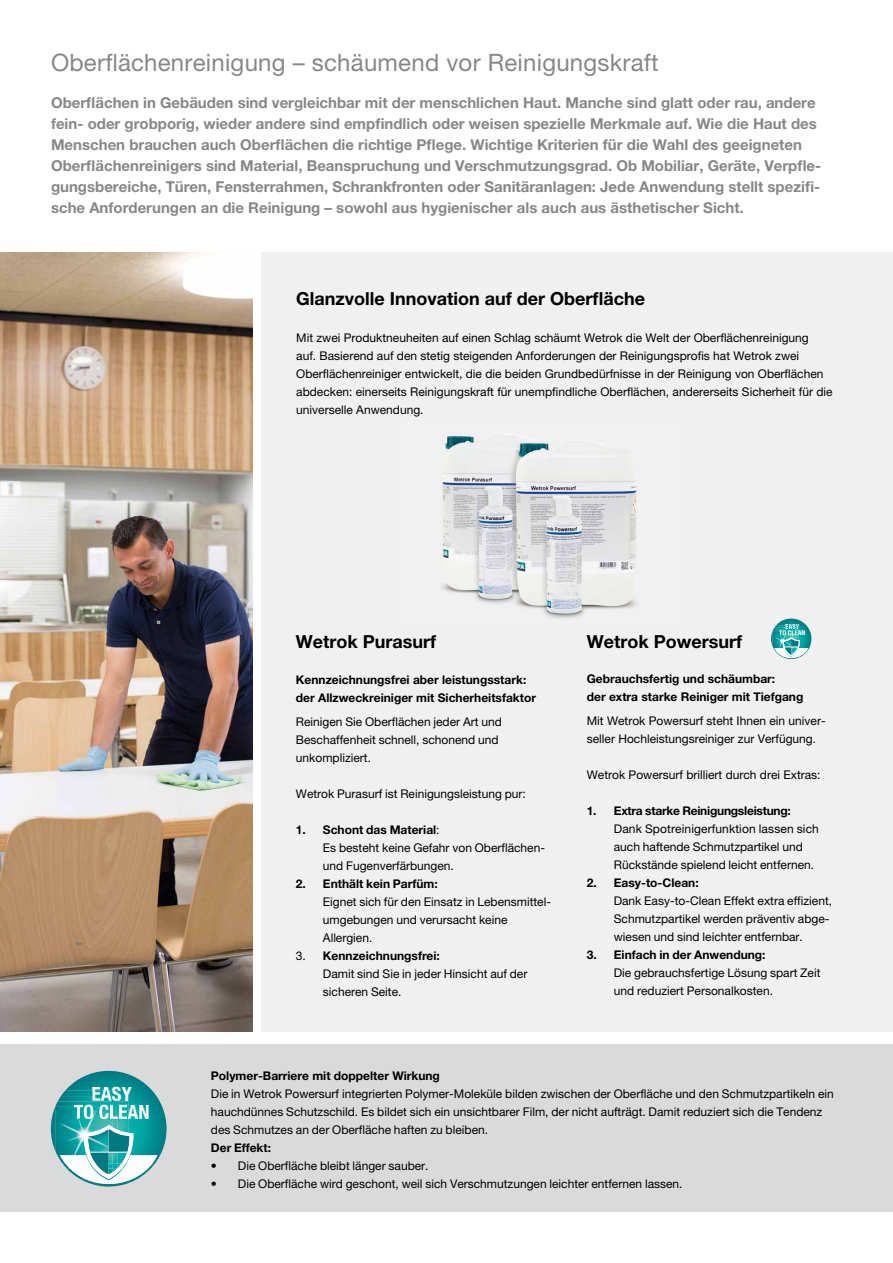
<style>
.page{position:relative;width:893px;height:1263px;background:#fff}
.page>*{position:absolute;margin:0;border:0;box-sizing:border-box;transform-origin:0 0}
.t1{font:24px "Helvetica Neue LT Pro";letter-spacing:.01em;color:#878786}
.t2{font:700 condensed 19.5px "Helvetica Neue";color:#fff}
.t3{font:700 18px "Helvetica Neue LT Pro";color:#000}
.t4{font:700 15px/21px "Helvetica Neue LT Pro";color:#878786}
.t5{font:12px/18px "Helvetica Neue LT Pro";color:#000}
.t6{font:700 12px/18px "Helvetica Neue LT Pro";color:#000}
.t7{font:700 12px "Helvetica Neue LT Std";color:#000}
.t8{font:700 12px "Helvetica Neue LT Std";letter-spacing:-.02em;color:#000}
.t9{font:700 condensed 6.75px "Helvetica Neue";color:#fff}
.s1{font-family:"Helvetica Neue LT Pro";font-weight:400}
</style>
<div class="page">
<div style="left:261px;top:252px;width:632px;height:779px;background:#f0f0f0"></div>
<div style="left:0;top:1044px;width:893px;height:168px;background:#dadada"></div>
<img style="left:61px;top:1090px;width:31px;height:6px">
<img style="left:92px;top:1090px;width:26px;height:6px">
<svg style="left:50px;top:1096px;width:107px;height:88px;background:#60babb"></svg>
<img style="left:60px;top:1155px;width:24px;height:8px">
<img style="left:84px;top:1125px;width:28px;height:38px">
<img style="left:109px;top:1129px;width:3px;height:23px">
<hr style="left:90px;top:1152px;width:37px;height:1px;background:#fff">
<svg style="left:771px;top:618px;width:37px;height:41px"></svg>
<img style="left:0;top:252px;width:252px;height:779px">
<img style="left:440px;top:435px;width:197px;height:183px">
<h1 class="t1" style="left:51px;top:49px;width:609px">Oberflächenreinigung – schäumend vor Reinigungskraft</h1>
<p class="t4" style="left:51px;top:92px;width:772px">Oberflächen in Gebäuden sind vergleichbar mit der menschlichen Haut. Manche sind glatt oder rau, andere fein- oder grobporig, wieder andere sind empfindlich oder weisen spezielle Merkmale auf. Wie die Haut des Menschen brauchen auch Oberflächen die richtige Pflege. Wichtige Kriterien für die Wahl des geeigneten Oberflächenreinigers sind Material, Beanspruchung und Verschmutzungsgrad. Ob Mobiliar, Geräte, Verpfle&shy;gungsbereiche, Türen, Fensterrahmen, Schrankfronten oder Sanitäranlagen: Jede Anwendung stellt spezifi&shy;sche Anforderungen an die Reinigung – sowohl aus hygienischer als auch aus ästhetischer Sicht.</p>
<h3 class="t3" style="left:296px;top:288px;width:350px">Glanzvolle Innovation auf der Oberfläche</h3>
<p class="t5" style="left:296px;top:328px;width:538px">Mit zwei Produktneuheiten auf einen Schlag schäumt Wetrok die Welt der Oberflächenreinigung<br>auf. Basierend auf den stetig steigenden Anforderungen der Reinigungsprofis hat Wetrok zwei Oberflächenreiniger entwickelt, die die beiden Grundbedürfnisse in der Reinigung von Oberflächen abdecken: einerseits Reinigungskraft für unempfindliche Oberflächen, andererseits Sicherheit für die universelle Anwendung.</p>
<h3 class="t3" style="left:296px;top:631px;width:142px">Wetrok Purasurf</h3>
<h3 class="t3" style="left:587px;top:631px;width:157px">Wetrok Powersurf</h3>
<p class="t9" style="left:785px;top:621px;width:16px">EASY</p>
<h2 class="t2" style="left:91px;top:1077px;width:42px">EASY</h2>
<p class="t6" style="left:296px;top:670px;width:242px">Kennzeichnungsfrei aber leistungsstark: der Allzweckreiniger mit Sicherheitsfaktor</p>
<p class="t5" style="left:296px;top:712px;width:207px">Reinigen Sie Oberflächen jeder Art und<br>Be schaf fenheit schnell, schonend und un kompliziert.</p>
<p class="t5" style="left:296px;top:784px;width:232px">Wetrok Purasurf ist Reinigungsleistung pur:</p>
<p class="t7" style="left:296px;top:822px;width:145px">1. Schont das Material<span class="s1">:</span></p>
<p class="t5" style="left:323px;top:838px;width:224px">Es besteht keine Gefahr von Oberflächen&shy;und Fugen ver färbungen.</p>
<p class="t7" style="left:296px;top:876px;width:143px">2. Enthält kein Parfüm:</p>
<p class="t5" style="left:323px;top:892px;width:230px">Eignet sich für den Einsatz in Lebensmittel&shy;umgebungen und verursacht keine<br>Allergien.</p>
<p class="t7" style="left:296px;top:948px;width:145px"><span class="s1">3.</span> Kennzeichnungsfrei:</p>
<p class="t5" style="left:323px;top:964px;width:206px">Damit sind Sie in jeder Hinsicht auf der sicheren Seite.</p>
<p class="t6" style="left:587px;top:670px;width:218px">Gebrauchsfertig und schäumbar:<br>der extra starke Reiniger mit Tiefgang</p>
<p class="t5" style="left:587px;top:712px;width:240px">Mit Wetrok Powersurf steht Ihnen ein univer&shy;seller Hochleistungsreiniger zur Verfügung.</p>
<p class="t5" style="left:587px;top:766px;width:235px">Wetrok Powersurf brilliert durch drei Extras:</p>
<p class="t8" style="left:587px;top:804px;width:206px">1. Extra starke Reinigungsleistung:</p>
<p class="t5" style="left:614px;top:820px;width:207px">Dank Spotreinigerfunktion lassen sich auch haftende Schmutzpartikel und<br>Rückstände spielend leicht entfernen.</p>
<p class="t7" style="left:587px;top:876px;width:113px">2. Easy-to-Clean:</p>
<p class="t5" style="left:614px;top:892px;width:220px">Dank Easy-to-Clean Effekt extra effizient,<br>Schmutzpartikel werden präventiv abge&shy;wiesen und sind leichter entfernbar.</p>
<p class="t7" style="left:587px;top:948px;width:180px">3. Einfach in der Anwendung:</p>
<p class="t5" style="left:614px;top:964px;width:208px">Die gebrauchsfertige Lösung spart Zeit und reduziert Personalkosten.</p>
<p class="t6" style="left:211px;top:1066px;width:231px">Polymer-Barriere mit doppelter Wirkung</p>
<p class="t5" style="left:211px;top:1085px;width:624px">Die in Wetrok Powersurf integrierten Polymer-Moleküle bilden zwischen der Oberfläche und den Schmutzpartikeln ein hauchdünnes Schutzschild. Es bildet sich ein unsichtbarer Film, der nicht aufträgt. Damit reduziert sich die Tendenz des Schmutzes an der Oberfläche haften zu bleiben.</p>
<p class="t7" style="left:211px;top:1140px;width:62px">Der Effekt:</p>
<p class="t5" style="left:211px;top:1157px;width:219px">• Die Oberfläche bleibt länger sauber.</p>
<p class="t5" style="left:211px;top:1175px;width:473px">• Die Oberfläche wird geschont, weil sich Verschmutzungen leichter entfernen lassen.</p>
</div>
